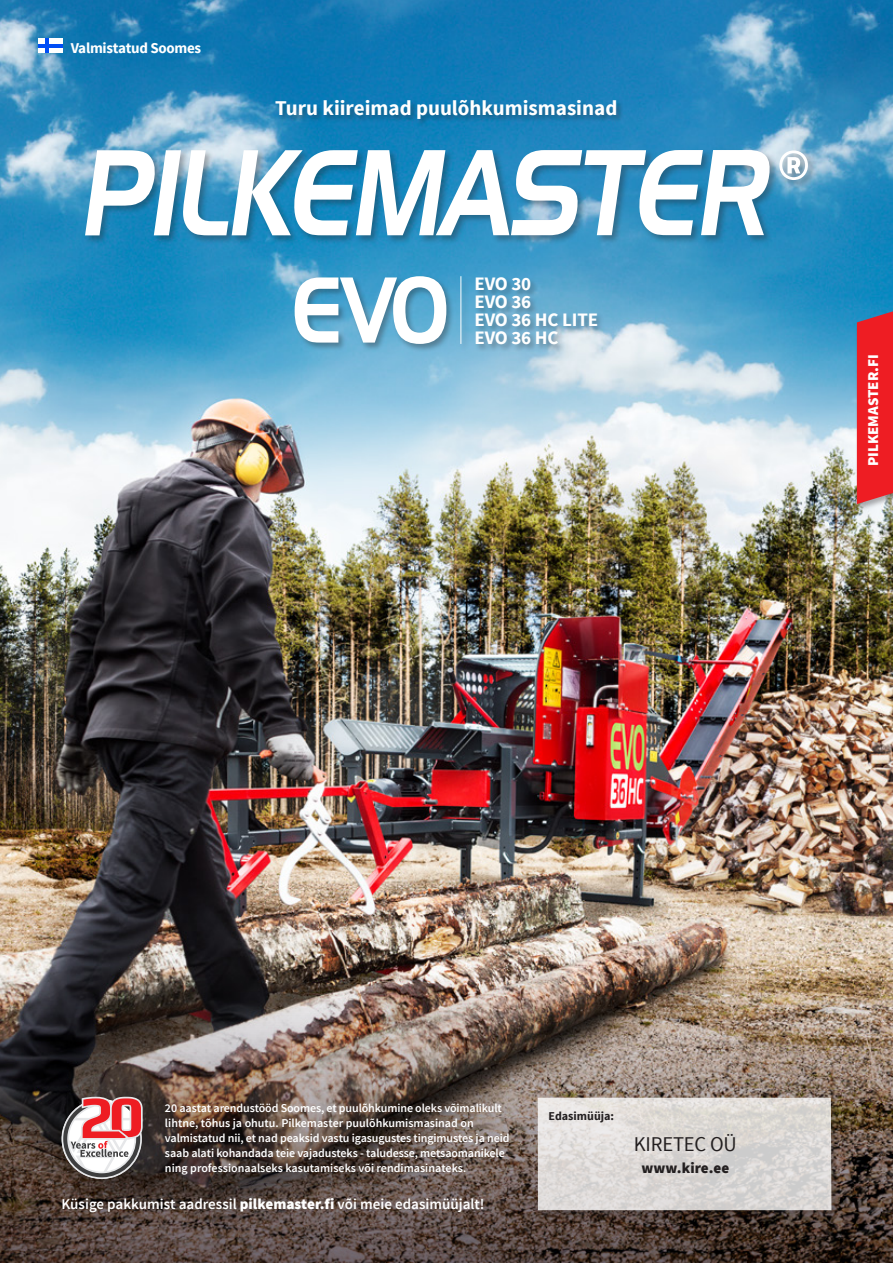
<style>
.page{position:relative;width:893px;height:1263px;background:#fff}
.page>*{position:absolute;margin:0;border:0;box-sizing:border-box;transform-origin:0 0}
.Pikkuotsikot_2{font:700 21px "Source Sans Pro";color:#fff}
.Pikkuotsikot_2-2{font:21px "Source Sans Pro";letter-spacing:-.01em;color:#231f20}
.malliotsikot{font:700 19.05px "Source Sans Pro";letter-spacing:-.01em;color:#fff}
.pikkuotsikot{font:600 15px "Source Sans Pro";color:#fff}
.pikkuotsikot-2{font:700 15px "Source Sans Pro";letter-spacing:-.02em;color:#fff}
.t1{font:900 15px "Source Sans Pro";color:#fff}
.pikkuotsikot-3{font:900 15px "Source Sans Pro";color:#231f20}
.leipis{font:600 12px/15px "Source Sans Pro";letter-spacing:-.01em;color:#fff}
.leipis-2{font:700 12px "Source Sans Pro";color:#231f20}
.s1{font-weight:900}
</style>
<div class="page">
<img style="left:0;top:0;width:893px;height:975px">
<img style="left:0;top:975px;width:893px;height:288px">
<div style="left:855px;top:306px;width:38px;height:205px;background:#231f20;opacity:.35"></div>
<div style="left:857px;top:311px;width:36px;height:193px;background:#ee1d23"></div>
<div style="left:83px;top:148px;width:734px;height:96px;background:#231f20;opacity:.35"></div>
<svg style="left:85px;top:150px;width:685px;height:85px"></svg>
<svg style="left:779px;top:150px;width:29px;height:30px"></svg>
<div style="left:274px;top:99px;width:350px;height:28px;background:#231f20;opacity:.35"></div>
<div style="left:38px;top:38px;width:25px;height:15px;background:#fff"></div>
<hr style="left:38px;top:44px;width:25px;height:3px;background:#004df5">
<hr style="left:46px;top:38px;width:3px;height:15px;background:#004df5">
<div style="left:536px;top:1096px;width:303px;height:122px;background:#231f20;opacity:.35"></div>
<svg style="left:538px;top:1098px;width:293px;height:112px;background:#dcd9d7"></svg>
<div style="left:293px;top:274px;width:312px;height:78px;background:#231f20;opacity:.35"></div>
<hr style="left:460px;top:276px;width:1px;height:68px;background:#fff">
<svg style="left:295px;top:276px;width:151px;height:68px"></svg>
<svg style="left:62px;top:1097px;width:81px;height:82px"></svg>
<p class="pikkuotsikot-2" style="left:71px;top:39px;width:132px">Valmistatud Soomes</p>
<p class="Pikkuotsikot_2" style="left:275px;top:95px;width:344px">Turu kiireimad puulõhkumismasinad</p>
<p class="malliotsikot" style="left:474px;top:272px;width:58px">EVO 30</p>
<p class="malliotsikot" style="left:474px;top:290px;width:58px">EVO 36</p>
<p class="malliotsikot" style="left:474px;top:308px;width:125px">EVO 36 HC LITE</p>
<p class="malliotsikot" style="left:474px;top:325px;width:86px">EVO 36 HC</p>
<p class="t1" style="left:863px;top:466px;width:114px;rotate:-90deg">PILKEMASTER.FI</p>
<p class="leipis" style="left:165px;top:1101px;width:346px">20 aastat arendustööd Soomes, et puulõhkumine oleks võimalikult lihtne, tõhus ja ohutu. Pilkemaster puulõhkumismasinad on valmistatud nii, et nad peaksid vastu igasugustes tingimustes ja neid saab alati kohandada teie vajadusteks - taludesse, metsaomanikele ning professionaalseks kasutamiseks või rendimasinateks.</p>
<p class="pikkuotsikot" style="left:62px;top:1194px;width:425px">Küsige pakkumist aadressil <span class="s1">pilkemaster.fi</span> või meie edasimüüjalt!</p>
<p class="leipis-2" style="left:548px;top:1108px;width:67px">Edasimüüja:</p>
<p class="Pikkuotsikot_2-2" style="left:634px;top:1131px;width:105px">KIRETEC OÜ</p>
<p class="pikkuotsikot-3" style="left:641px;top:1158px;width:89px">www.kire.ee</p>
</div>
